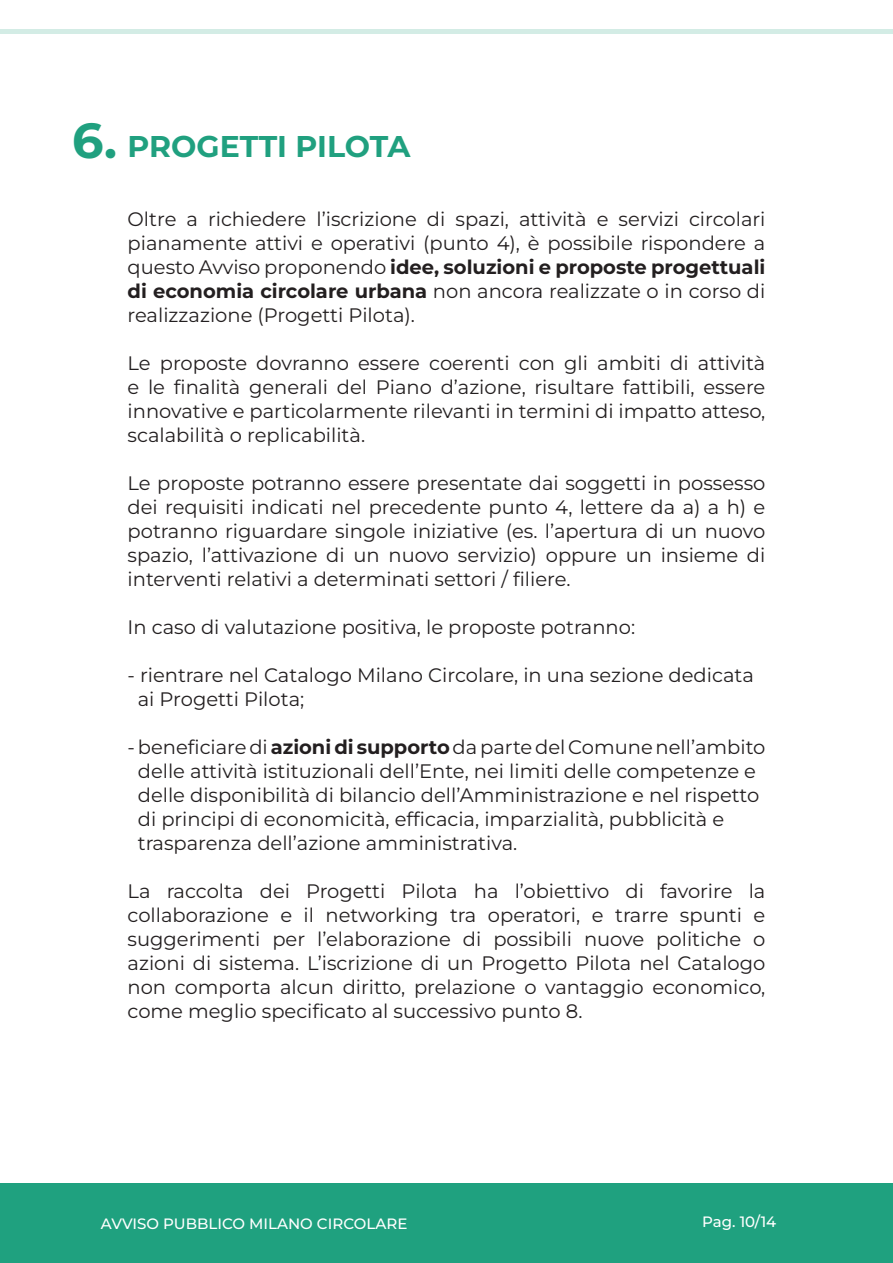
<style>
.page{position:relative;width:893px;height:1263px;background:#fff}
.page>*{position:absolute;margin:0;border:0;box-sizing:border-box;transform-origin:0 0}
.t1{font:700 49.35px "Montserrat";color:#20a07f}
.t2{font:700 30px "Montserrat";color:#20a07f}
.t3{font:19.5px/24px "Montserrat";color:#231f20;text-align:justify}
.t4{font:500 15px "Montserrat";color:#fff}
.s1{font-weight:700}
</style>
<div class="page">
<div style="left:0;top:1183px;width:893px;height:80px;background:#1fa17f"></div>
<div style="left:0;top:29px;width:893px;height:5px;background:#d3ece5"></div>
<h1 class="t1" style="left:72px;top:105px;width:46px">6.</h1>
<h2 class="t2" style="left:128px;top:124px;width:284px">PROGETTI PILOTA</h2>
<p class="t3" style="left:128px;top:206px;width:639px">Oltre a richiedere l’iscrizione di spazi, attività e servizi circolari pianamente attivi e operativi (punto 4), è possibile rispondere a questo Avviso proponendo <span class="s1">idee, soluzioni e proposte progettuali di economia circolare urbana</span> non ancora realizzate o in corso di realizzazione (Progetti Pilota).</p>
<p class="t3" style="left:128px;top:350px;width:639px">Le proposte dovranno essere coerenti con gli ambiti di attività e le finalità generali del Piano d’azione, risultare fattibili, essere innovative e particolarmente rilevanti in termini di impatto atteso, scalabilità o replicabilità.</p>
<p class="t3" style="left:128px;top:470px;width:639px">Le proposte potranno essere presentate dai soggetti in possesso dei requisiti indicati nel precedente punto 4, lettere da a) a h) e potranno riguardare singole iniziative (es. l’apertura di un nuovo spazio, l’attivazione di un nuovo servizio) oppure un insieme di interventi relativi a determinati settori / filiere.</p>
<p class="t3" style="left:128px;top:614px;width:509px">In caso di valutazione positiva, le proposte potranno:</p>
<p class="t3" style="left:138px;top:662px;width:618px;text-indent:-10px">- rientrare nel Catalogo Milano Circolare, in una sezione dedicata ai Progetti Pilota;</p>
<p class="t3" style="left:138px;top:734px;width:629px;text-align:left;text-indent:-10px">- beneficiare di <span class="s1">azioni di supporto</span> da parte del Comune nell’ambito delle attività istituzionali dell’Ente, nei limiti delle competenze e delle disponibilità di bilancio dell’Amministrazione e nel rispetto di principi di economicità, efficacia, imparzialità, pubblicità e trasparenza dell’azione amministrativa.</p>
<p class="t3" style="left:128px;top:878px;width:639px">La raccolta dei Progetti Pilota ha l’obiettivo di favorire la collaborazione e il networking tra operatori, e trarre spunti e suggerimenti per l’elaborazione di possibili nuove politiche o azioni di sistema. L’iscrizione di un Progetto Pilota nel Catalogo non comporta alcun diritto, prelazione o vantaggio economico, come meglio specificato al successivo punto 8.</p>
<p class="t4" style="left:101px;top:1213px;width:308px">AVVISO PUBBLICO MILANO CIRCOLARE</p>
<p class="t4" style="left:702px;top:1212px;width:75px">Pag. 10/14</p>
</div>
